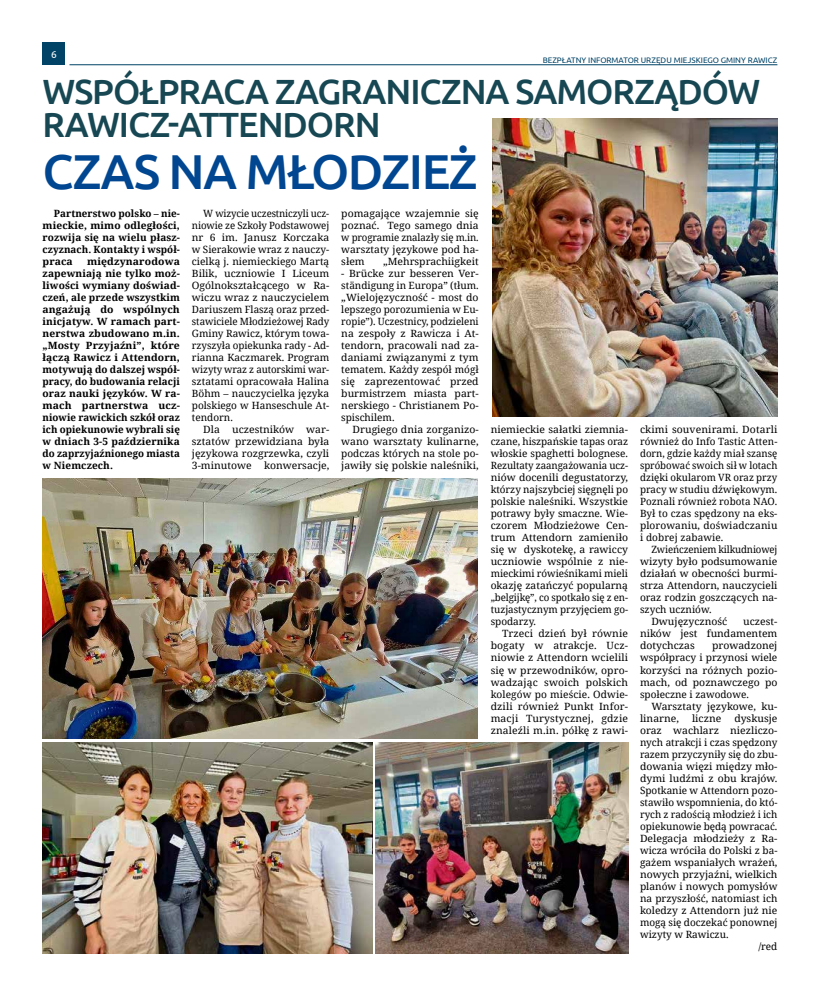
<style>
.page{position:relative;width:820px;height:993px;background:#fff}
.page>*{position:absolute;margin:0;border:0;box-sizing:border-box;transform-origin:0 0}
.t1{font:500 49px "Ubuntu";color:#004690}
.t2{font:500 35px "Ubuntu";letter-spacing:-.03em;color:#164753}
.t3{font:10px/12px "Noto Serif";color:#000;text-align:justify;scale:1.04 1}
.t4{font:10px/12px "Noto Serif";color:#000;text-align:justify;scale:.96 1}
.t5{font:10px "Noto Serif";color:#000}
.t6{font:700 10px/12px "Noto Serif";letter-spacing:.01em;color:#000;text-align:justify;scale:1.04 1}
.t7{font:700 10px/12px "Noto Serif";letter-spacing:.01em;color:#000;text-align:justify}
.t8{font:10px "Ubuntu";color:#fff}
.t9{font:8px "Ubuntu";color:#004367}
</style>
<div class="page">
<div style="left:43px;top:43px;width:22px;height:22px;background:#004367"></div>
<hr style="left:69px;top:64px;width:708px;height:1px;background:#004367">
<img style="left:375px;top:742px;width:252px;height:211px">
<img style="left:492px;top:118px;width:285px;height:299px">
<img style="left:43px;top:742px;width:329px;height:211px">
<img style="left:43px;top:478px;width:434px;height:260px">
<p class="t8" style="left:51px;top:48px;width:7px">6</p>
<p class="t9" style="left:542px;top:55px;width:236px">BEZPŁATNY INFORMATOR URZĘDU MIEJSKIEGO GMINY RAWICZ</p>
<h2 class="t2" style="left:43px;top:69px;width:24px">WSPÓŁP</h2>
<h2 class="t2" style="left:178px;top:69px;width:46px">RACA</h2>
<h2 class="t2" style="left:275px;top:69px;width:22px">ZAG</h2>
<h2 class="t2" style="left:340px;top:69px;width:45px">RANICZNA</h2>
<h2 class="t2" style="left:515px;top:69px;width:215px">SAMORZĄDÓW</h2>
<h2 class="t2" style="left:43px;top:102px;width:264px">RAWICZ-ATTENDOR</h2>
<h2 class="t2" style="left:354px;top:102px;width:27px">N</h2>
<h1 class="t1" style="left:43px;top:141px;width:30px">CZAS</h1>
<h1 class="t1" style="left:168px;top:141px;width:237px">NA MŁODZIEŻ</h1>
<p class="t7" style="left:43px;top:207px;width:139px;text-indent:11px">Partnerstwo polsko – nie&shy;mieckie, mimo odległości, rozwija się na wielu płasz&shy;czyznach. Kontakty i współ&shy;praca</p>
<p class="t6" style="left:43px;top:255px;width:133px;text-indent:45px">międzynarodowa zapewniają nie tylko moż&shy;liwości wymiany doświad&shy;czeń, ale przede wszystkim angażują do wspólnych inicjatyw. W ramach part&shy;nerstwa zbudowano m.in. „Mosty Przyjaźni”, które łączą Rawicz i Attendorn, motywują do dalszej współ&shy;pracy, do budowania relacji oraz nauki języków. W ra&shy;mach partnerstwa ucz&shy;niowie rawickich szkół oraz ich opiekunowie wybrali się w dniach 3-5 października do zaprzyjaźnionego miasta w Niemczech.</p>
<p class="t4" style="left:192px;top:207px;width:144px;text-indent:11px">W wizycie uczestniczyli ucz&shy;niowie ze Szkoły Podstawowej nr 6 im. Janusz Korczaka w Sierakowie wraz z nauczy&shy;cielką j. niemieckiego Martą Bilik, uczniowie I Liceum Ogólnokształcącego w Ra&shy;wiczu wraz z nauczycielem Dariuszem Flaszą oraz przed&shy;stawiciele Młodzieżowej Rady Gminy Rawicz, którym towa&shy;rzyszyła opiekunka rady - Ad&shy;rianna Kaczmarek. Program wizyty wraz z autorskimi war&shy;sztatami opracowała Halina Bӧhm – nauczycielka języka polskiego w Hanseschule At&shy;tendorn.</p>
<p class="t3" style="left:192px;top:423px;width:133px;text-indent:11px">Dla uczestników war&shy;sztatów przewidziana była językowa rozgrzewka, czyli 3-minutowe</p>
<p class="t3" style="left:264px;top:459px;width:64px">konwersacje,</p>
<p class="t3" style="left:341px;top:207px;width:133px">pomagające wzajemnie się poznać. Tego samego dnia w programie znalazły się m.in. warsztaty językowe pod ha&shy;słem</p>
<p class="t3" style="left:383px;top:255px;width:93px">„Mehrsprachiigkeit</p>
<p class="t3" style="left:341px;top:267px;width:134px">- Brücke zur besseren Ver&shy;ständigung in Europa” (tłum. „Wielojęzyczność - most do lepszego porozumienia w Eu&shy;ropie”). Uczestnicy, podzieleni na zespoły z Rawicza i At&shy;tendorn, pracowali nad za&shy;daniami związanymi z tym tematem. Każdy zespół mógł się zaprezentować przed burmistrzem miasta part&shy;nerskiego - Christianem Po&shy;spischilem.</p>
<p class="t3" style="left:341px;top:423px;width:133px;text-indent:11px">Drugiego dnia zorganizo&shy;wano warsztaty kulinarne, podczas których na stole po&shy;jawiły się polskie naleśniki,</p>
<p class="t3" style="left:490px;top:423px;width:134px">niemieckie sałatki ziemnia&shy;czane, hiszpańskie tapas oraz włoskie spaghetti bolognese.<br>Rezultaty zaangażowania ucz&shy;niów docenili degustatorzy, którzy najszybciej sięgnęli po polskie naleśniki. Wszystkie potrawy były smaczne. Wie&shy;czorem Młodzieżowe Cen&shy;trum Attendorn zamieniło się w dyskotekę, a rawiccy uczniowie wspólnie z nie&shy;mieckimi rówieśnikami mieli okazję zatańczyć popularną „belgijkę”, co spotkało się z en&shy;tuzjastycznym przyjęciem go&shy;spodarzy.</p>
<p class="t3" style="left:490px;top:627px;width:133px;text-indent:11px">Trzeci dzień był równie bogaty w atrakcje. Ucz&shy;niowie z Attendorn wcielili się w przewodników, opro&shy;wadzając swoich polskich kolegów po mieście. Odwie&shy;dzili również Punkt Infor&shy;macji Turystycznej, gdzie znaleźli m.in. półkę z rawi-</p>
<p class="t3" style="left:639px;top:423px;width:133px">ckimi souvenirami. Dotarli również do Info Tastic Atten&shy;dorn, gdzie każdy miał szansę spróbować swoich sił w lotach dzięki okularom VR oraz przy pracy w studiu dźwiękowym.<br>Poznali również robota NAO.<br>Był to czas spędzony na eks&shy;plorowaniu, doświadczaniu i dobrej zabawie.</p>
<p class="t4" style="left:651px;top:543px;width:133px">Zwieńczeniem kilkudniowej</p>
<p class="t3" style="left:639px;top:555px;width:133px">wizyty było podsumowanie</p>
<p class="t5" style="left:639px;top:566px;width:139px">działań w obecności burmi-</p>
<p class="t5" style="left:639px;top:578px;width:139px">strza Attendorn, nauczycieli</p>
<p class="t5" style="left:639px;top:590px;width:139px">oraz rodzin goszczących na-</p>
<p class="t5" style="left:639px;top:602px;width:73px">szych uczniów.</p>
<p class="t3" style="left:651px;top:615px;width:75px">Dwujęzyczność</p>
<p class="t3" style="left:639px;top:615px;width:133px;text-indent:103px">uczest&shy;ników jest fundamentem dotychczas</p>
<p class="t3" style="left:639px;top:639px;width:133px;text-indent:72px">prowadzonej współpracy i przynosi wiele korzyści na różnych pozio&shy;mach, od poznawczego po społeczne i zawodowe.</p>
<p class="t3" style="left:639px;top:699px;width:133px;text-indent:11px">Warsztaty językowe, ku&shy;linarne,</p>
<p class="t3" style="left:691px;top:711px;width:30px">liczne</p>
<p class="t3" style="left:734px;top:711px;width:43px">dyskusje</p>
<p class="t3" style="left:639px;top:723px;width:133px">oraz wachlarz niezliczo-</p>
<p class="t5" style="left:639px;top:734px;width:139px">nych atrakcji i czas spędzony</p>
<p class="t5" style="left:639px;top:746px;width:139px">razem przyczyniły się do zbu-</p>
<p class="t5" style="left:639px;top:758px;width:139px">dowania więzi między mło-</p>
<p class="t3" style="left:639px;top:771px;width:133px">dymi ludźmi z obu krajów.</p>
<p class="t5" style="left:639px;top:782px;width:139px">Spotkanie w Attendorn pozo-</p>
<p class="t5" style="left:639px;top:794px;width:139px">stawiło wspomnienia, do któ-</p>
<p class="t5" style="left:639px;top:806px;width:139px">rych z radością młodzież i ich</p>
<p class="t5" style="left:639px;top:818px;width:139px">opiekunowie będą powracać.</p>
<p class="t3" style="left:639px;top:831px;width:133px">Delegacja młodzieży z Ra-</p>
<p class="t5" style="left:639px;top:842px;width:139px">wicza wróciła do Polski z ba-</p>
<p class="t5" style="left:639px;top:854px;width:139px">gażem wspaniałych wrażeń,</p>
<p class="t3" style="left:639px;top:867px;width:133px">nowych przyjaźni, wielkich</p>
<p class="t5" style="left:639px;top:878px;width:139px">planów i nowych pomysłów</p>
<p class="t5" style="left:639px;top:890px;width:139px">na przyszłość, natomiast ich</p>
<p class="t5" style="left:639px;top:902px;width:139px">koledzy z Attendorn już nie</p>
<p class="t5" style="left:639px;top:914px;width:139px">mogą się doczekać ponownej</p>
<p class="t5" style="left:639px;top:926px;width:90px">wizyty w Rawiczu.</p>
<p class="t5" style="left:758px;top:938px;width:21px">/red</p>
</div>
